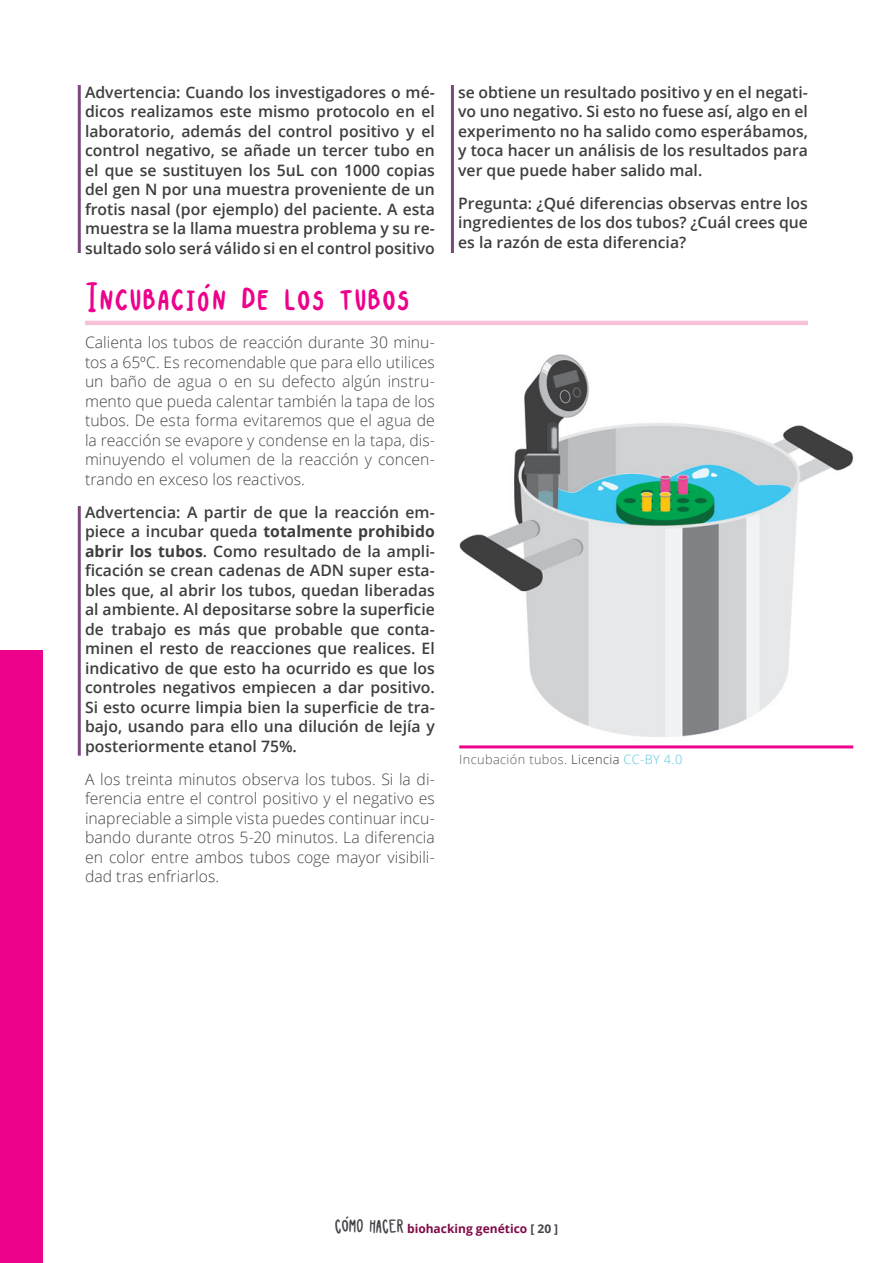
<style>
.page{position:relative;width:893px;height:1263px;background:#fff}
.page>*{position:absolute;margin:0;border:0;box-sizing:border-box;transform-origin:0 0}
._2_Título_sección_ma{font:45px "Kap";letter-spacing:.02em;color:#ed028c}
.Texto_base{font:600 15.75px/19.5px "Open Sans";color:#3e3e3f;text-align:justify}
.Texto_base-2{font:300 15.75px/19.5px "Open Sans";letter-spacing:.005em;color:#444449;text-align:justify}
.Pie_foto_gris{font:300 12.75px "Open Sans";letter-spacing:.03em;color:#57585a}
.t1{font:700 12px "Open Sans";color:#800a47}
.s1{font-weight:700}
.s2{color:#333}
.s3{color:#58c5da}
.s4{font-family:"Kap";font-weight:400;font-size:21px;color:#444449}
.s5{color:#444449}
</style>
<div class="page">
<div style="left:0;top:651px;width:43px;height:612px;background:#ed028c"></div>
<hr style="left:85px;top:321px;width:723px;height:4px;background:#f7c1d9">
<img style="left:459px;top:354px;width:395px;height:383px">
<hr style="left:78px;top:85px;width:3px;height:168px;background:#7a4a7d">
<hr style="left:459px;top:745px;width:394px;height:3px;background:#ed028c">
<hr style="left:78px;top:506px;width:3px;height:250px;background:#7a4a7d">
<hr style="left:451px;top:85px;width:3px;height:168px;background:#7a4a7d">
<p class="Texto_base" style="left:85px;top:82px;width:351px">Advertencia: Cuando los investigadores o mé&shy;dicos realizamos este mismo protocolo en el laboratorio, además del control positivo y el control negativo, se añade un tercer tubo en el que se sustituyen los 5uL con 1000 copias del gen N por una muestra proveniente de un frotis nasal (por ejemplo) del paciente. A esta muestra se la llama muestra problema y su re&shy;sultado solo será válido si en el control positivo</p>
<p class="Texto_base" style="left:458px;top:82px;width:351px">se obtiene un resultado positivo y en el negati&shy;vo uno negativo. Si esto no fuese así, algo en el experimento no ha salido como esperábamos, y toca hacer un análisis de los resultados para ver que puede haber salido mal.</p>
<p class="Texto_base" style="left:458px;top:193px;width:351px">Pregunta: ¿Qué diferencias observas entre los ingredientes de los dos tubos? ¿Cuál crees que es la razón de esta diferencia?</p>
<p class="_2_Título_sección_ma" style="left:85px;top:276px;width:326px">Incubación de los tubos</p>
<p class="Texto_base-2" style="left:85px;top:332px;width:351px">Calienta los tubos de reacción durante 30 minu&shy;tos a 65ºC. Es recomendable que para ello utilices un baño de agua o en su defecto algún instru&shy;mento que pueda calentar también la tapa de los tubos. De esta forma evitaremos que el agua de la reacción se evapore y condense en la tapa, dis&shy;minuyendo el volumen de la reacción y concen&shy;trando en exceso los reactivos.</p>
<p class="Texto_base" style="left:85px;top:502px;width:351px">Advertencia: A partir de que la reacción em&shy;piece a incubar queda <span class="s1">totalmente prohibido abrir los tubos</span>. Como resultado de la ampli&shy;ficación se crean cadenas de ADN super esta&shy;bles que, al abrir los tubos, quedan liberadas al ambiente. Al depositarse sobre la superficie de trabajo es más que probable que conta&shy;minen el resto de reacciones que realices. El indicativo de que esto ha ocurrido es que los controles negativos empiecen a dar positivo.<br>Si esto ocurre limpia bien la superficie de tra&shy;bajo, usando para ello una dilución de lejía y posteriormente etanol 75%.</p>
<p class="Texto_base-2" style="left:85px;top:769px;width:351px">A los treinta minutos observa los tubos. Si la di&shy;ferencia entre el control positivo y el negativo es inapreciable a simple vista puedes continuar incu&shy;bando durante otros 5-20 minutos. La diferencia en color entre ambos tubos coge mayor visibili&shy;dad tras enfriarlos.</p>
<p class="Pie_foto_gris" style="left:459px;top:750px;width:225px">Incubación tubos. <span class="s2">Licencia</span> <span class="s3">CC-BY 4.0</span></p>
<p class="t1" style="left:335px;top:1220px;width:225px"><span class="s4">CÓMO HACER</span> biohacking genético <span class="s5">[ 20 ]</span></p>
</div>
